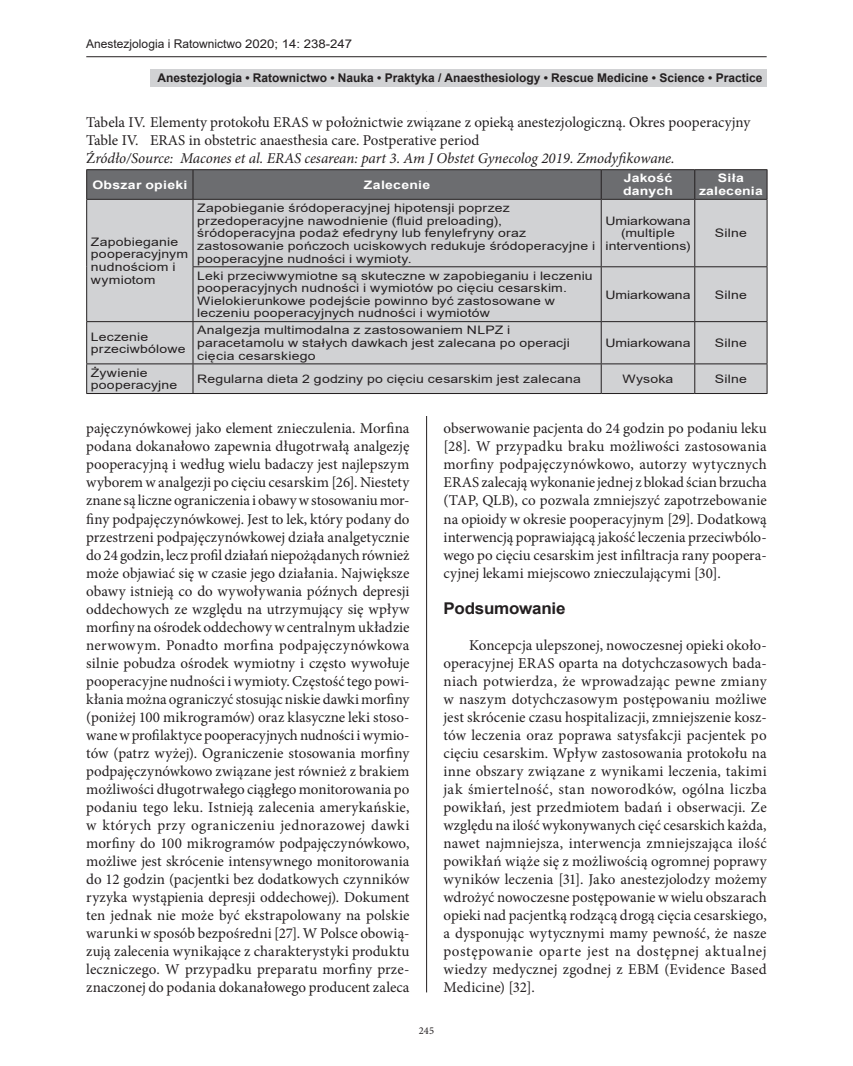
<style>
.page{position:relative;width:853px;height:1066px;background:#fff}
.page>*{position:absolute;margin:0;border:0;box-sizing:border-box;transform-origin:0 0}
.t1{font:700 16.2px "Arial";letter-spacing:-.015em;color:#231f20;scale:1.05 1}
.t2{font:15px/18px "Minion Pro";color:#231f20;text-align:justify}
.t3{font:700 12px "Arial";color:#231f20}
.t4{font:12px "Arial";color:#231f20}
.t5{font:11.7px/12.6px "Arial";letter-spacing:.015em;color:#231f20;scale:1.2 1}
.t6{font:700 11.7px/12.6px "Arial";letter-spacing:.02em;color:#fff;scale:1.2 1}
.t7{font:11.7px "Arial";letter-spacing:-.005em;color:#231f20;scale:1.2 1}
.t8{font:10.5px "Minion Pro";color:#231f20}
.s1{font-style:italic}
</style>
<div class="page">
<hr style="left:426px;top:112px;width:1px;height:880px;background:#231f20">
<hr style="left:86px;top:56px;width:681px;height:1px;background:#231f20">
<div style="left:150px;top:69px;width:617px;height:17px;background:#d1d2d4"></div>
<div style="left:86px;top:112px;width:681px;height:303px;background:#fff"></div>
<div style="left:87px;top:200px;width:680px;height:193px;background:#d1d2d4"></div>
<hr style="left:193px;top:200px;width:1px;height:66px;background:#231f20">
<hr style="left:601px;top:200px;width:1px;height:66px;background:#231f20">
<hr style="left:694px;top:200px;width:1px;height:66px;background:#231f20">
<hr style="left:193px;top:266px;width:408px;height:1px;background:#231f20">
<hr style="left:193px;top:267px;width:1px;height:54px;background:#231f20">
<hr style="left:601px;top:266px;width:94px;height:1px;background:#231f20">
<hr style="left:601px;top:267px;width:1px;height:54px;background:#231f20">
<hr style="left:695px;top:266px;width:72px;height:1px;background:#231f20">
<hr style="left:694px;top:267px;width:1px;height:54px;background:#231f20">
<hr style="left:86px;top:321px;width:107px;height:1px;background:#231f20">
<hr style="left:193px;top:321px;width:408px;height:1px;background:#231f20">
<hr style="left:193px;top:322px;width:1px;height:41px;background:#231f20">
<hr style="left:601px;top:321px;width:94px;height:1px;background:#231f20">
<hr style="left:601px;top:322px;width:1px;height:41px;background:#231f20">
<hr style="left:695px;top:321px;width:72px;height:1px;background:#231f20">
<hr style="left:694px;top:322px;width:1px;height:41px;background:#231f20">
<hr style="left:86px;top:363px;width:107px;height:1px;background:#231f20">
<hr style="left:193px;top:363px;width:408px;height:1px;background:#231f20">
<svg style="left:193px;top:364px;width:1px;height:29px"></svg>
<hr style="left:601px;top:363px;width:94px;height:1px;background:#231f20">
<svg style="left:601px;top:364px;width:1px;height:29px"></svg>
<hr style="left:695px;top:363px;width:72px;height:1px;background:#231f20">
<svg style="left:694px;top:364px;width:1px;height:29px"></svg>
<hr style="left:86px;top:200px;width:1px;height:67px;background:#231f20">
<hr style="left:767px;top:200px;width:1px;height:66px;background:#231f20">
<hr style="left:86px;top:267px;width:1px;height:54px;background:#231f20">
<hr style="left:767px;top:267px;width:1px;height:54px;background:#231f20">
<hr style="left:86px;top:322px;width:1px;height:41px;background:#231f20">
<hr style="left:767px;top:322px;width:1px;height:41px;background:#231f20">
<svg style="left:86px;top:364px;width:1px;height:29px"></svg>
<svg style="left:767px;top:364px;width:1px;height:29px"></svg>
<hr style="left:86px;top:393px;width:107px;height:1px;background:#231f20">
<hr style="left:193px;top:393px;width:408px;height:1px;background:#231f20">
<hr style="left:601px;top:393px;width:94px;height:1px;background:#231f20">
<hr style="left:695px;top:393px;width:72px;height:1px;background:#231f20">
<hr style="left:86px;top:169px;width:107px;height:1px;background:#231f20">
<hr style="left:193px;top:169px;width:408px;height:1px;background:#231f20">
<hr style="left:601px;top:169px;width:94px;height:1px;background:#231f20">
<hr style="left:695px;top:169px;width:72px;height:1px;background:#231f20">
<svg style="left:86px;top:170px;width:682px;height:29px;background:#6a6b6e"></svg>
<hr style="left:86px;top:199px;width:107px;height:1px;background:#231f20">
<hr style="left:193px;top:199px;width:408px;height:1px;background:#231f20">
<hr style="left:601px;top:199px;width:94px;height:1px;background:#231f20">
<hr style="left:695px;top:199px;width:72px;height:1px;background:#231f20">
<p class="t4" style="left:86px;top:36px;width:267px">Anestezjologia i Ratownictwo 2020; 14: 238-247</p>
<p class="t3" style="left:157px;top:69px;width:606px">Anestezjologia • Ratownictwo • Nauka • Praktyka / Anaesthesiology • Rescue Medicine • Science • Practice</p>
<p class="t2" style="left:86px;top:114px;width:665px;text-align:left">Tabela IV. Elementy protokołu ERAS w położnictwie związane z opieką anestezjologiczną. Okres pooperacyjny<br>Table IV. ERAS in obstetric anaesthesia care. Postperative period<br>Ź<span class="s1">ródło/Source: Macones et al. ERAS cesarean: part 3. Am J Obstet Gynecolog 2019. Zmodyfikowane.</span></p>
<p class="t6" style="left:92px;top:178px;width:81px">Obszar opieki</p>
<p class="t6" style="left:364px;top:178px;width:57px">Zalecenie</p>
<p class="t6" style="left:623px;top:172px;width:43px">Jakość danych</p>
<p class="t6" style="left:699px;top:172px;width:55px;text-align:center">Siła zalecenia</p>
<p class="t5" style="left:91px;top:235px;width:83px">Zapobieganie pooperacyjnym nudnościom i wymiotom</p>
<p class="t5" style="left:197px;top:202px;width:333px">Zapobieganie śródoperacyjnej hipotensji poprzez przedoperacyjne nawodnienie (fluid preloading), śródoperacyjna podaż efedryny lub fenylefryny oraz zastosowanie pończoch uciskowych redukuje śródoperacyjne i pooperacyjne nudności i wymioty.</p>
<p class="t5" style="left:605px;top:214px;width:72px;text-align:center">Umiarkowana (multiple interventions)</p>
<p class="t5" style="left:715px;top:227px;width:28px">Silne</p>
<p class="t5" style="left:197px;top:269px;width:331px">Leki przeciwwymiotne są skuteczne w zapobieganiu i leczeniu pooperacyjnych nudności i wymiotów po cięciu cesarskim.<br>Wielokierunkowe podejście powinno być zastosowane w leczeniu pooperacyjnych nudności i wymiotów</p>
<p class="t7" style="left:605px;top:286px;width:72px">Umiarkowana</p>
<p class="t5" style="left:715px;top:288px;width:28px">Silne</p>
<p class="t5" style="left:91px;top:330px;width:80px">Leczenie przeciwbólowe</p>
<p class="t5" style="left:197px;top:324px;width:312px">Analgezja multimodalna z zastosowaniem NLPZ i paracetamolu w stałych dawkach jest zalecana po operacji cięcia cesarskiego</p>
<p class="t7" style="left:605px;top:335px;width:72px">Umiarkowana</p>
<p class="t5" style="left:715px;top:336px;width:28px">Silne</p>
<p class="t5" style="left:91px;top:366px;width:73px">Żywienie pooperacyjne</p>
<p class="t5" style="left:197px;top:372px;width:321px">Regularna dieta 2 godziny po cięciu cesarskim jest zalecana</p>
<p class="t5" style="left:622px;top:372px;width:44px">Wysoka</p>
<p class="t5" style="left:715px;top:372px;width:28px">Silne</p>
<p class="t2" style="left:86px;top:420px;width:325px">pajęczynówkowej jako element znieczulenia. Morfina podana dokanałowo zapewnia długotrwałą analgezję pooperacyjną i według wielu badaczy jest najlepszym wyborem w analgezji po cięciu cesarskim [26]. Niestety znane są liczne ograniczenia i obawy wstosowaniu mor&shy;finy podpajęczynówkowej. Jest to lek, który podany do przestrzeni podpajęczynówkowej działa analgetycznie do 24 godzin, lecz profil działań niepożądanych również może objawiać się w czasie jego działania. Największe obawy istnieją co do wywoływania późnych depresji oddechowych ze względu na utrzymujący się wpływ morfiny na ośrodek oddechowy wcentralnym układzie nerwowym. Ponadto morfina podpajęczynówkowa silnie pobudza ośrodek wymiotny i często wywołuje pooperacyjne nudności i wymioty. Częstość tego powi&shy;kłania można ograniczyć stosując niskie dawki morfiny (poniżej 100 mikrogramów) oraz klasyczne leki stoso&shy;wane w profilaktyce pooperacyjnych nudności iwymio&shy;tów (patrz wyżej). Ograniczenie stosowania morfiny podpajęczynówkowo związane jest również z brakiem możliwości długotrwałego ciągłego monitorowania po podaniu tego leku. Istnieją zalecenia amerykańskie, w których przy ograniczeniu jednorazowej dawki morfiny do 100 mikrogramów podpajęczynówkowo, możliwe jest skrócenie intensywnego monitorowania do 12 godzin (pacjentki bez dodatkowych czynników ryzyka wystąpienia depresji oddechowej). Dokument ten jednak nie może być ekstrapolowany na polskie warunki w sposób bezpośredni [27]. W Polsce obowią&shy;zują zalecenia wynikające z charakterystyki produktu leczniczego. W przypadku preparatu morfiny prze&shy;znaczonej do podania dokanałowego producent zaleca</p>
<p class="t2" style="left:443px;top:420px;width:325px">obserwowanie pacjenta do 24 godzin po podaniu leku [28]. W przypadku braku możliwości zastosowania morfiny podpajęczynówkowo, autorzy wytycznych ERAS zalecają wykonanie jednej z blokad ścian brzucha (TAP, QLB), co pozwala zmniejszyć zapotrzebowanie na opioidy w okresie pooperacyjnym [29]. Dodatkową interwencją poprawiającą jakość leczenia przeciwbólo&shy;wego po cięciu cesarskim jest infiltracja rany poopera&shy;cyjnej lekami miejscowo znieczulającymi [30].</p>
<p class="t1" style="left:443px;top:596px;width:118px">Podsumowanie</p>
<p class="t2" style="left:443px;top:636px;width:325px;text-indent:26px">Koncepcja ulepszonej, nowoczesnej opieki około&shy;operacyjnej ERAS oparta na dotychczasowych bada&shy;niach potwierdza, że wprowadzając pewne zmiany w naszym dotychczasowym postępowaniu możliwe jest skrócenie czasu hospitalizacji, zmniejszenie kosz&shy;tów leczenia oraz poprawa satysfakcji pacjentek po cięciu cesarskim. Wpływ zastosowania protokołu na inne obszary związane z wynikami leczenia, takimi jak śmiertelność, stan noworodków, ogólna liczba powikłań, jest przedmiotem badań i obserwacji. Ze względu na ilość wykonywanych cięć cesarskich każda, nawet najmniejsza, interwencja zmniejszająca ilość powikłań wiąże się z możliwością ogromnej poprawy wyników leczenia [31]. Jako anestezjolodzy możemy wdrożyć nowoczesne postępowanie w wielu obszarach opieki nad pacjentką rodzącą drogą cięcia cesarskiego, a dysponując wytycznymi mamy pewność, że nasze postępowanie oparte jest na dostępnej aktualnej wiedzy medycznej zgodnej z EBM (Evidence Based Medicine) [32].</p>
<p class="t8" style="left:419px;top:1023px;width:17px">245</p>
</div>
